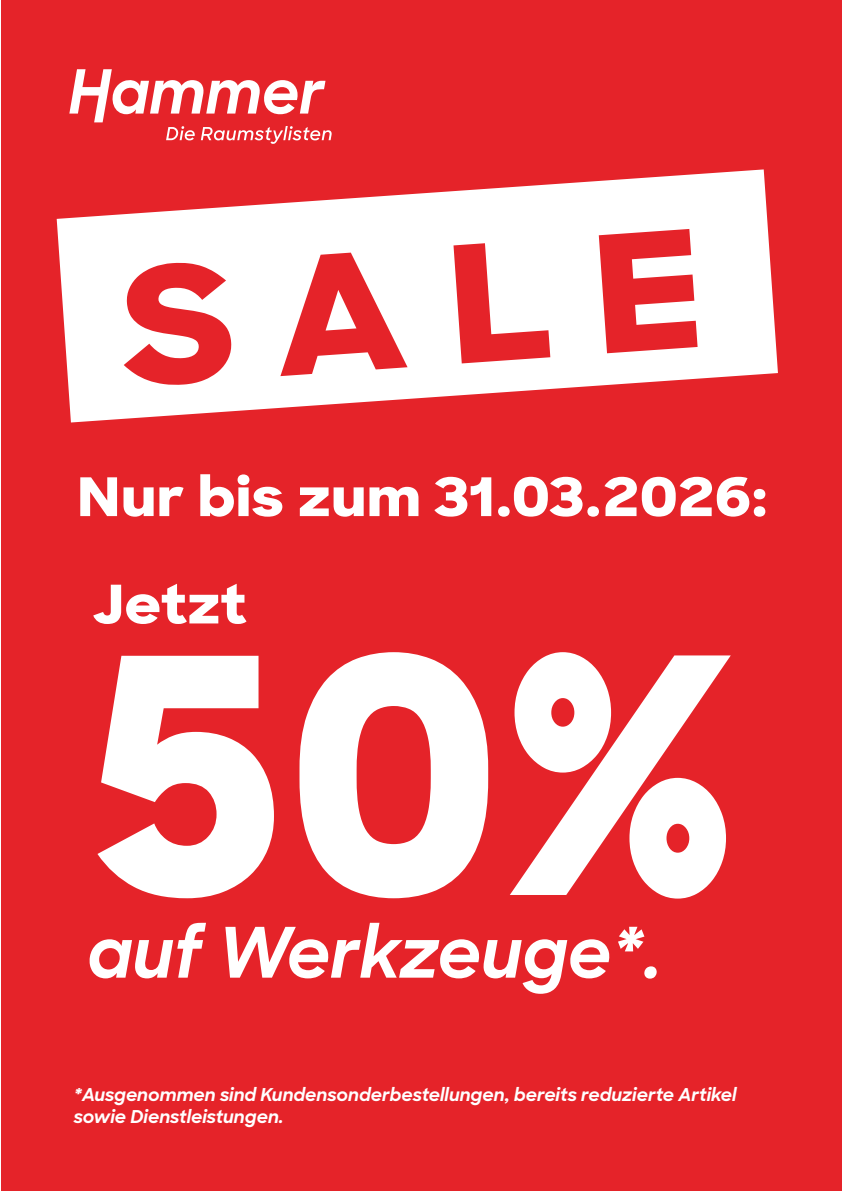
<style>
.page{position:relative;width:842px;height:1191px;background:#fff}
.page>*{position:absolute;margin:0;border:0;box-sizing:border-box;transform-origin:0 0}
.t1{font:800 328px "Sharp Sans";color:#fff}
.t2{font:800 162px "Sharp Sans";color:#e52329;scale:1.11 1}
.t3{font:italic 700 69.6px "Sharp Sans";color:#fff}
.t4{font:800 53.1px "Sharp Sans";letter-spacing:-.005em;color:#fff;scale:1.11 1}
.t5{font:italic 700 18px/21.6px "Sharp Sans";color:#fff}
</style>
<div class="page">
<div style="left:0;top:0;width:841px;height:1190px;background:#e52329"></div>
<svg style="left:69px;top:70px;width:263px;height:73px"></svg>
<svg style="left:57px;top:169px;width:721px;height:253px;fill:#fff"></svg>
<h2 class="t2" style="left:113px;top:207px;width:525px;rotate:-4deg">SALE</h2>
<h3 class="t4" style="left:77px;top:457px;width:624px">Nur bis zum 31.03.2026:</h3>
<h3 class="t4" style="left:92px;top:564px;width:141px">Jetzt</h3>
<h1 class="t1" style="left:91px;top:530px;width:648px">50%</h1>
<h3 class="t3" style="left:87px;top:900px;width:577px">auf Werkzeuge*.</h3>
<p class="t5" style="left:74px;top:1083px;width:664px">*Ausgenommen sind Kundensonderbestellungen, bereits reduzierte Artikel sowie Dienstleistungen.</p>
</div>
